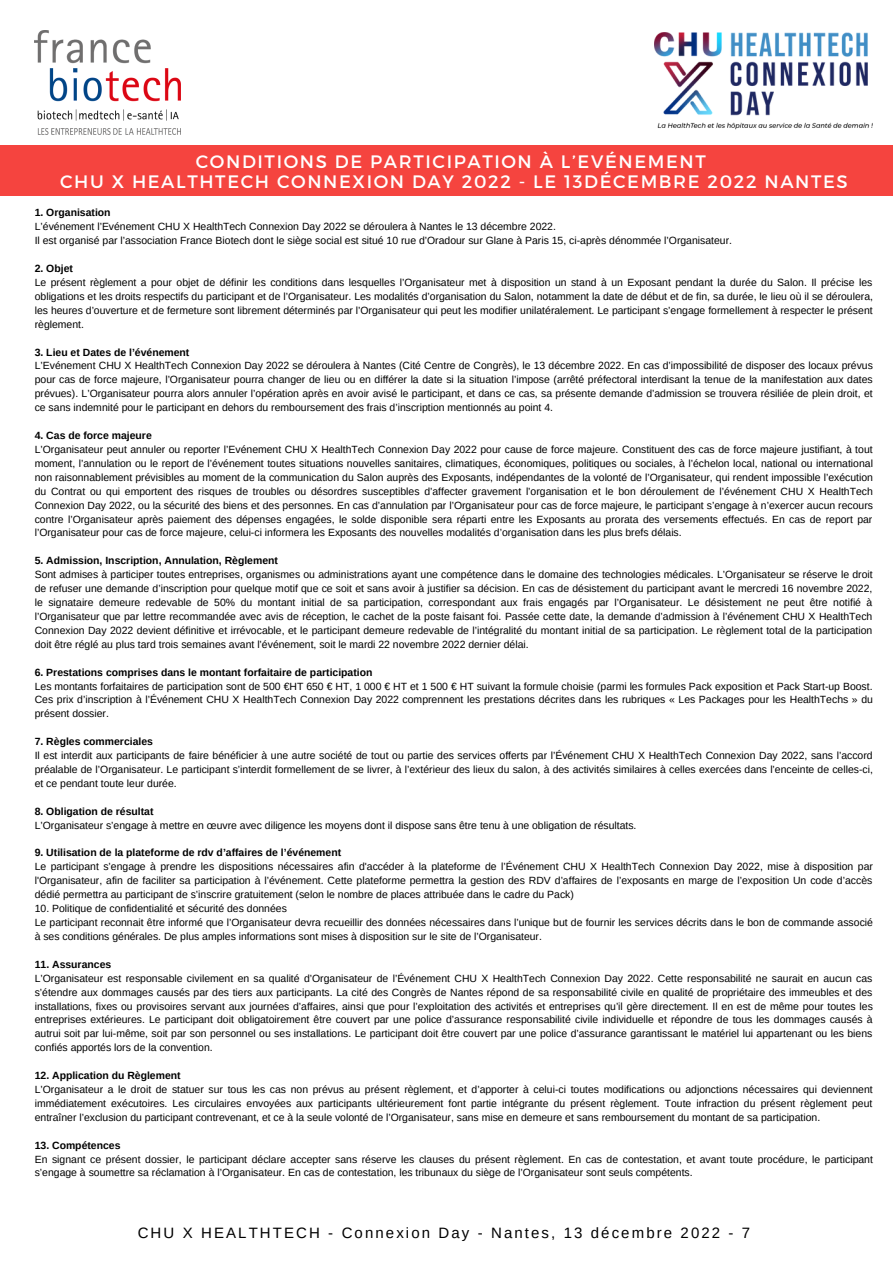
<style>
.page{position:relative;width:893px;height:1264px;background:#fff}
.page>*{position:absolute;margin:0;border:0;box-sizing:border-box;transform-origin:0 0}
.t1{font:18px/19px "Montserrat";letter-spacing:.09em;color:#fff;text-align:center}
.t2{font:15px "Arimo";letter-spacing:.14em;color:#000}
.t3{font:10.5px/14px "Arimo";color:#000;text-align:justify}
.t4{font:700 10.5px "Arimo";color:#000}
</style>
<div class="page">
<div style="left:0;top:145px;width:892px;height:51px;background:#f5443f"></div>
<img style="left:34px;top:31px;width:147px;height:103px">
<img style="left:654px;top:33px;width:218px;height:97px">
<h1 class="t1" style="left:60px;top:151px;width:789px">CONDITIONS DE PARTICIPATION À L’EVÉNEMENT<br>CHU X HEALTHTECH CONNEXION DAY 2022 - LE 13DÉCEMBRE 2022 NANTES</h1>
<p class="t4" style="left:35px;top:207px;width:77px">1. Organisation</p>
<p class="t3" style="left:35px;top:220px;width:698px">L’événement l’Evénement CHU X HealthTech Connexion Day 2022 se déroulera à Nantes le 13 décembre 2022.<br>Il est organisé par l’association France Biotech dont le siège social est situé 10 rue d’Oradour sur Glane à Paris 15, ci-après dénommée l’Organisateur.</p>
<p class="t4" style="left:35px;top:262px;width:40px">2. Objet</p>
<p class="t3" style="left:35px;top:275px;width:839px">Le présent règlement a pour objet de définir les conditions dans lesquelles l’Organisateur met à disposition un stand à un Exposant pendant la durée du Salon. Il précise les obligations et les droits respectifs du participant et de l’Organisateur. Les modalités d’organisation du Salon, notamment la date de début et de fin, sa durée, le lieu où il se déroulera, les heures d’ouverture et de fermeture sont librement déterminés par l’Organisateur qui peut les modifier unilatéralement. Le participant s’engage formellement à respecter le présent règlement.</p>
<p class="t4" style="left:35px;top:346px;width:156px">3. Lieu et Dates de l’événement</p>
<p class="t3" style="left:35px;top:359px;width:839px">L’Evénement CHU X HealthTech Connexion Day 2022 se déroulera à Nantes (Cité Centre de Congrès), le 13 décembre 2022. En cas d’impossibilité de disposer des locaux prévus pour cas de force majeure, l’Organisateur pourra changer de lieu ou en différer la date si la situation l’impose (arrêté préfectoral interdisant la tenue de la manifestation aux dates prévues). L’Organisateur pourra alors annuler l’opération après en avoir avisé le participant, et dans ce cas, sa présente demande d’admission se trouvera résiliée de plein droit, et ce sans indemnité pour le participant en dehors du remboursement des frais d’inscription mentionnés au point 4.</p>
<p class="t4" style="left:35px;top:429px;width:119px">4. Cas de force majeure</p>
<p class="t3" style="left:35px;top:442px;width:839px">L’Organisateur peut annuler ou reporter l’Evénement CHU X HealthTech Connexion Day 2022 pour cause de force majeure. Constituent des cas de force majeure justifiant, à tout moment, l’annulation ou le report de l’événement toutes situations nouvelles sanitaires, climatiques, économiques, politiques ou sociales, à l’échelon local, national ou international non raisonnablement prévisibles au moment de la communication du Salon auprès des Exposants, indépendantes de la volonté de l’Organisateur, qui rendent impossible l’exécution du Contrat ou qui emportent des risques de troubles ou désordres susceptibles d’affecter gravement l’organisation et le bon déroulement de l’événement CHU X HealthTech Connexion Day 2022, ou la sécurité des biens et des personnes. En cas d’annulation par l’Organisateur pour cas de force majeure, le participant s’engage à n’exercer aucun recours contre l’Organisateur après paiement des dépenses engagées, le solde disponible sera réparti entre les Exposants au prorata des versements effectués. En cas de report par l’Organisateur pour cas de force majeure, celui-ci informera les Exposants des nouvelles modalités d’organisation dans les plus brefs délais.</p>
<p class="t4" style="left:35px;top:555px;width:245px">5. Admission, Inscription, Annulation, Règlement</p>
<p class="t3" style="left:35px;top:567px;width:839px">Sont admises à participer toutes entreprises, organismes ou administrations ayant une compétence dans le domaine des technologies médicales. L’Organisateur se réserve le droit de refuser une demande d’inscription pour quelque motif que ce soit et sans avoir à justifier sa décision. En cas de désistement du participant avant le mercredi 16 novembre 2022, le signataire demeure redevable de 50% du montant initial de sa participation, correspondant aux frais engagés par l’Organisateur. Le désistement ne peut être notifié à l’Organisateur que par lettre recommandée avec avis de réception, le cachet de la poste faisant foi. Passée cette date, la demande d’admission à l’événement CHU X HealthTech Connexion Day 2022 devient définitive et irrévocable, et le participant demeure redevable de l’intégralité du montant initial de sa participation. Le règlement total de la participation doit être réglé au plus tard trois semaines avant l’événement, soit le mardi 22 novembre 2022 dernier délai.</p>
<p class="t4" style="left:35px;top:666px;width:339px">6. Prestations comprises dans le montant forfaitaire de participation</p>
<p class="t3" style="left:35px;top:679px;width:839px">Les montants forfaitaires de participation sont de 500 €HT 650 € HT, 1 000 € HT et 1 500 € HT suivant la formule choisie (parmi les formules Pack exposition et Pack Start-up Boost.<br>Ces prix d’inscription à l’Événement CHU X HealthTech Connexion Day 2022 comprennent les prestations décrites dans les rubriques « Les Packages pour les HealthTechs » du présent dossier.</p>
<p class="t4" style="left:35px;top:735px;width:120px">7. Règles commerciales</p>
<p class="t3" style="left:35px;top:748px;width:839px">Il est interdit aux participants de faire bénéficier à une autre société de tout ou partie des services offerts par l’Événement CHU X HealthTech Connexion Day 2022, sans l’accord préalable de l’Organisateur. Le participant s’interdit formellement de se livrer, à l’extérieur des lieux du salon, à des activités similaires à celles exercées dans l’enceinte de celles-ci, et ce pendant toute leur durée.</p>
<p class="t4" style="left:35px;top:805px;width:120px">8. Obligation de résultat</p>
<p class="t3" style="left:35px;top:818px;width:603px">L’Organisateur s’engage à mettre en œuvre avec diligence les moyens dont il dispose sans être tenu à une obligation de résultats.</p>
<p class="t4" style="left:35px;top:847px;width:308px">9. Utilisation de la plateforme de rdv d’affaires de l’événement</p>
<p class="t3" style="left:35px;top:859px;width:839px">Le participant s’engage à prendre les dispositions nécessaires afin d'accéder à la plateforme de l’Événement CHU X HealthTech Connexion Day 2022, mise à disposition par l'Organisateur, afin de faciliter sa participation à l’événement. Cette plateforme permettra la gestion des RDV d’affaires de l’exposants en marge de l’exposition Un code d’accès dédié permettra au participant de s’inscrire gratuitement (selon le nombre de places attribuée dans le cadre du Pack)</p>
<p class="t3" style="left:35px;top:901px;width:839px;text-align:left">10. Politique de confidentialité et sécurité des données<br>Le participant reconnait être informé que l’Organisateur devra recueillir des données nécessaires dans l’unique but de fournir les services décrits dans le bon de commande associé à ses conditions générales. De plus amples informations sont mises à disposition sur le site de l’Organisateur.</p>
<p class="t4" style="left:35px;top:958px;width:78px">11. Assurances</p>
<p class="t3" style="left:35px;top:971px;width:839px">L’Organisateur est responsable civilement en sa qualité d’Organisateur de l’Événement CHU X HealthTech Connexion Day 2022. Cette responsabilité ne saurait en aucun cas s’étendre aux dommages causés par des tiers aux participants. La cité des Congrès de Nantes répond de sa responsabilité civile en qualité de propriétaire des immeubles et des installations, fixes ou provisoires servant aux journées d’affaires, ainsi que pour l’exploitation des activités et entreprises qu’il gère directement. Il en est de même pour toutes les entreprises extérieures. Le participant doit obligatoirement être couvert par une police d’assurance responsabilité civile individuelle et répondre de tous les dommages causés à autrui soit par lui-même, soit par son personnel ou ses installations. Le participant doit être couvert par une police d’assurance garantissant le matériel lui appartenant ou les biens confiés apportés lors de la convention.</p>
<p class="t4" style="left:35px;top:1069px;width:147px">12. Application du Règlement</p>
<p class="t3" style="left:35px;top:1082px;width:839px">L’Organisateur a le droit de statuer sur tous les cas non prévus au présent règlement, et d’apporter à celui-ci toutes modifications ou adjonctions nécessaires qui deviennent immédiatement exécutoires. Les circulaires envoyées aux participants ultérieurement font partie intégrante du présent règlement. Toute infraction du présent règlement peut entraîner l’exclusion du participant contrevenant, et ce à la seule volonté de l’Organisateur, sans mise en demeure et sans remboursement du montant de sa participation.</p>
<p class="t4" style="left:35px;top:1139px;width:87px">13. Compétences</p>
<p class="t3" style="left:35px;top:1151px;width:839px">En signant ce présent dossier, le participant déclare accepter sans réserve les clauses du présent règlement. En cas de contestation, et avant toute procédure, le participant s’engage à soumettre sa réclamation à l’Organisateur. En cas de contestation, les tribunaux du siège de l’Organisateur sont seuls compétents.</p>
<h2 class="t2" style="left:138px;top:1223px;width:614px">CHU X HEALTHTECH - Connexion Day - Nantes, 13 décembre 2022 - 7</h2>
</div>
